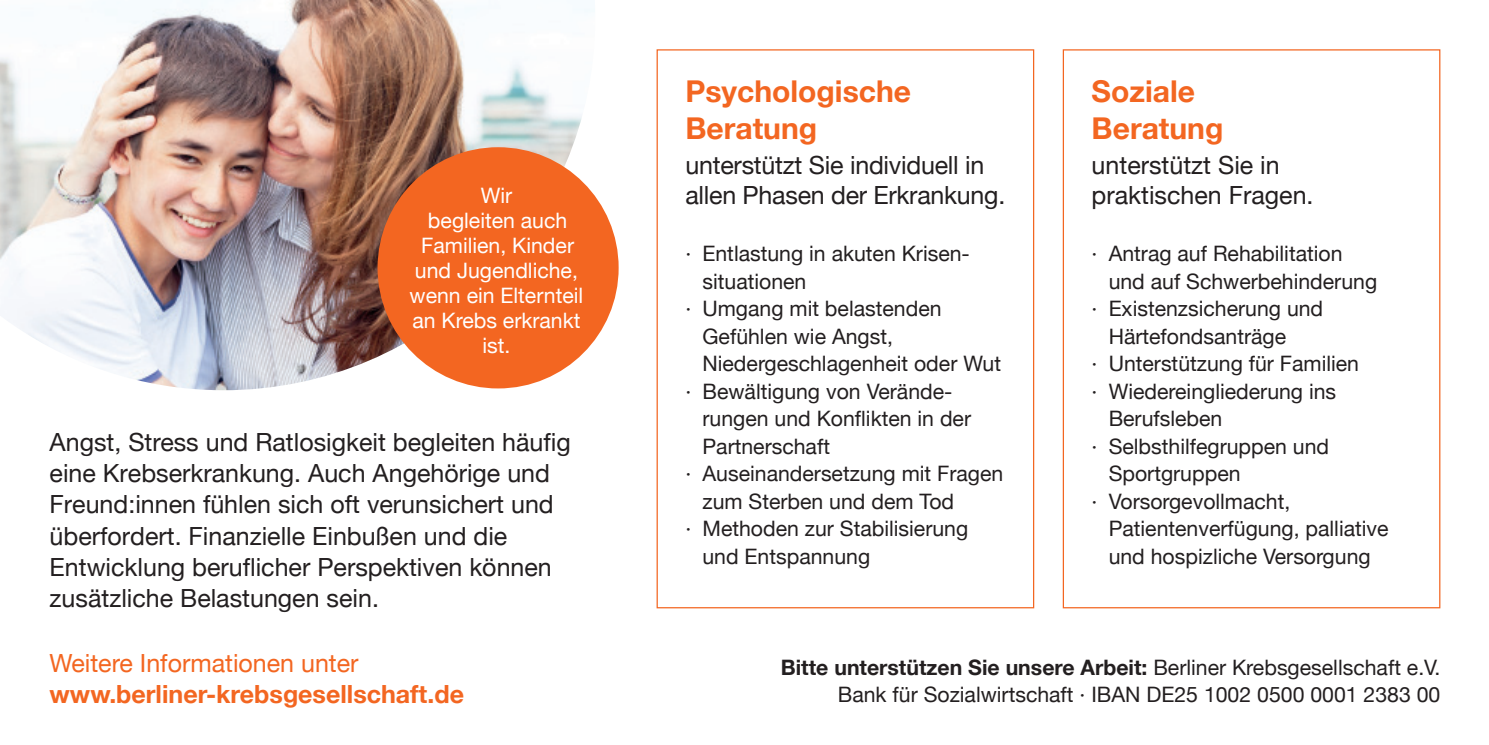
<style>
.page{position:relative;width:1489px;height:745px;background:#fff}
.page>*{position:absolute;margin:0;border:0;box-sizing:border-box;transform-origin:0 0}
.t1{font:700 30px/36px "Helvetica Neue";color:#f36621}
.t2{font:25px/31.2px "Helvetica Neue";color:#231f20}
.t3{font:700 25px "Helvetica Neue";color:#f36621}
.t4{font:25px "Helvetica Neue";color:#f36621}
.t5{font:21.25px/27.5px "Helvetica Neue";color:#231f20;text-align:right}
.t6{font:21.25px/25px "Helvetica Neue";color:#fff;text-align:center}
.s1{font-weight:700}
</style>
<div class="page">
<img style="left:0;top:0;width:595px;height:390px">
<div style="left:377px;top:147px;width:241px;height:241px;background:#f36621;border-radius:50%"></div>
<p class="t6" style="left:409px;top:184px;width:175px">Wir<br>begleiten auch<br>Familien, Kinder und Jugendliche, wenn ein Elternteil an Krebs erkrankt ist.</p>
<p class="t2" style="left:50px;top:427px;width:522px">Angst, Stress und Ratlosigkeit begleiten häufig eine Krebserkrankung. Auch Angehörige und Freund:innen fühlen sich oft verunsichert und überfordert. Finanzielle Einbußen und die Entwicklung beruflicher Perspektiven können zusätzliche Belastungen sein.</p>
<p class="t4" style="left:50px;top:645px;width:310px">Weitere Informationen unter</p>
<p class="t3" style="left:50px;top:674px;width:416px">www.berliner-krebsgesellschaft.de</p>
<h1 class="t1" style="left:685px;top:74px;width:227px">Psychologische<br>Beratung</h1>
<p class="t2" style="left:685px;top:151px;width:321px;line-height:30px">unterstützt Sie individuell in allen Phasen der Erkrankung.</p>
<p class="t5" style="left:685px;top:241px;width:286px">· Entlastung in akuten Krisen-</p>
<p class="t5" style="left:702px;top:268px;width:105px">situationen</p>
<p class="t5" style="left:685px;top:296px;width:257px">· Umgang mit belastenden</p>
<p class="t5" style="left:702px;top:323px;width:192px">Gefühlen wie Angst,</p>
<p class="t5" style="left:702px;top:351px;width:300px">Niedergeschlagenheit oder Wut</p>
<p class="t5" style="left:685px;top:378px;width:268px">· Bewältigung von Verände-</p>
<p class="t5" style="left:702px;top:406px;width:270px">rungen und Konflikten in der</p>
<p class="t5" style="left:702px;top:433px;width:129px">Partnerschaft</p>
<p class="t5" style="left:685px;top:461px;width:319px">· Auseinandersetzung mit Fragen</p>
<p class="t5" style="left:702px;top:488px;width:253px">zum Sterben und dem Tod</p>
<p class="t5" style="left:685px;top:516px;width:284px">· Methoden zur Stabilisierung</p>
<p class="t5" style="left:702px;top:543px;width:169px">und Entspannung</p>
<h1 class="t1" style="left:1091px;top:74px;width:133px">Soziale<br>Beratung</h1>
<p class="t2" style="left:1091px;top:151px;width:223px;line-height:30px">unterstützt Sie in praktischen Fragen.</p>
<p class="t5" style="left:1091px;top:241px;width:252px">· Antrag auf Rehabilitation</p>
<p class="t5" style="left:1108px;top:268px;width:270px">und auf Schwerbehinderung</p>
<p class="t5" style="left:1091px;top:296px;width:233px">· Existenzsicherung und</p>
<p class="t5" style="left:1108px;top:323px;width:179px">Härtefondsanträge</p>
<p class="t5" style="left:1091px;top:351px;width:269px">· Unterstützung für Familien</p>
<p class="t5" style="left:1091px;top:378px;width:246px">· Wiedereingliederung ins</p>
<p class="t5" style="left:1108px;top:406px;width:115px">Berufsleben</p>
<p class="t5" style="left:1091px;top:433px;width:239px">· Selbsthilfegruppen und</p>
<p class="t5" style="left:1108px;top:461px;width:133px">Sportgruppen</p>
<p class="t5" style="left:1091px;top:488px;width:200px">· Vorsorgevollmacht,</p>
<p class="t5" style="left:1108px;top:516px;width:281px">Patientenverfügung, palliative</p>
<p class="t5" style="left:1108px;top:543px;width:263px">und hospizliche Versorgung</p>
<p class="t5" style="left:780px;top:654px;width:661px"><span class="s1">Bitte unterstützen Sie unsere Arbeit:</span> Berliner Krebsgesellschaft e.V.<br>Bank für Sozialwirtschaft · IBAN DE25 1002 0500 0001 2383 00</p>
</div>
